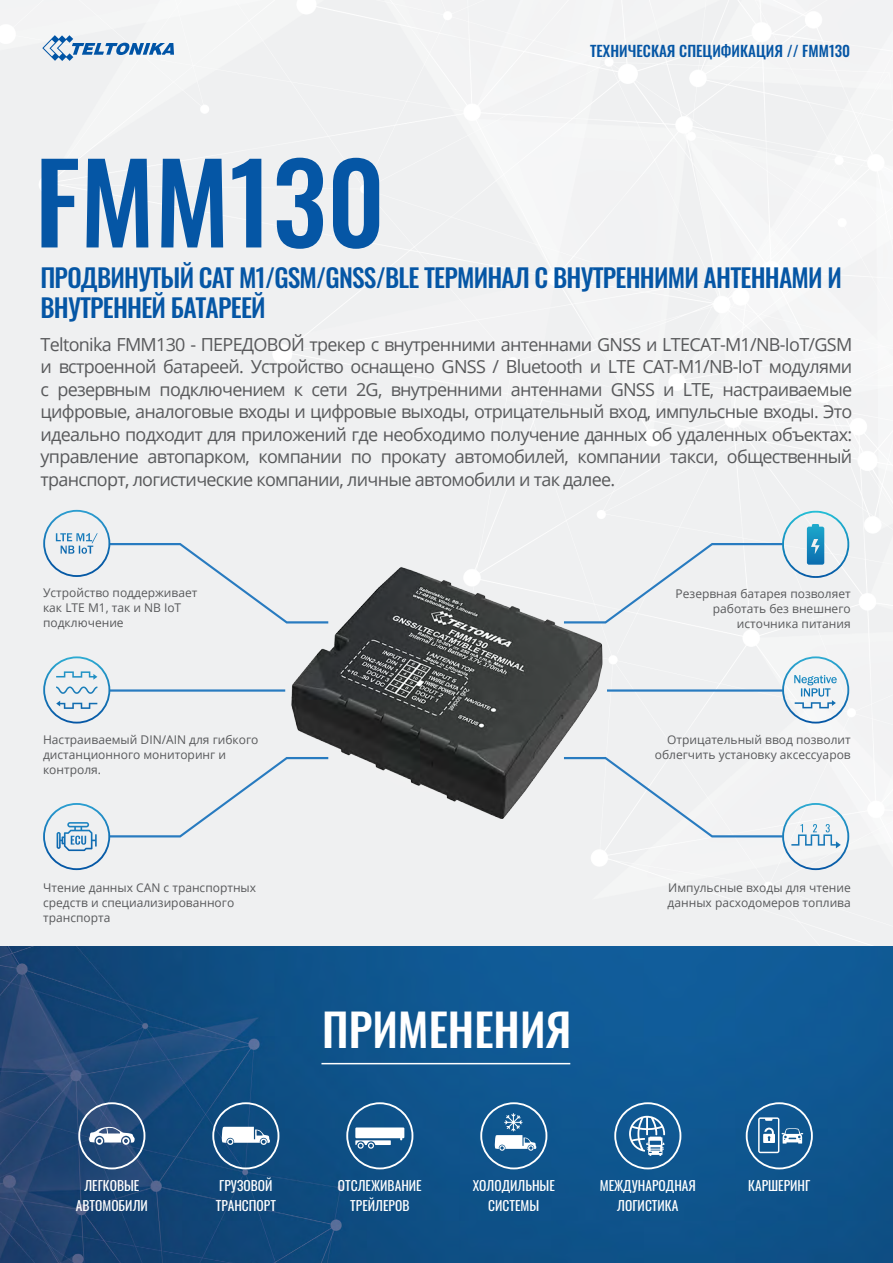
<style>
.page{position:relative;width:893px;height:1263px;background:#fff}
.page>*{position:absolute;margin:0;border:0;box-sizing:border-box;transform-origin:0 0}
.t1{font:500 109.5px "Oswald";color:#0556a5}
.t2{font:500 45px "Oswald";color:#fff}
.t3{font:500 25.5px/30.6px "Oswald";letter-spacing:-.03em;color:#0556a5}
.t4{font:18px/22.5px "Open Sans";letter-spacing:-.04em;color:#58595b;text-align:justify}
.t5{font:500 15px "Oswald";color:#0556a5}
.t6{font:13.5px/19.5px "Oswald";color:#fff;text-align:center}
.t7{font:12px/15px "Open Sans";color:#58595b}
</style>
<div class="page">
<img style="left:0;top:946px;width:893px;height:317px">
<div style="left:220px;top:489px;width:428px;height:428px;background:#eff0f1;border-radius:214px"></div>
<hr style="left:109px;top:689px;width:176px;height:3px;background:#287bc0">
<hr style="left:607px;top:689px;width:176px;height:3px;background:#287bc0">
<img style="left:253px;top:535px;width:393px;height:337px">
<div style="left:562px;top:756px;width:287px;height:114px;background:#f1f2f3"></div>
<div style="left:43px;top:510px;width:287px;height:115px;background:#eff0f1"></div>
<svg style="left:43px;top:656px;width:67px;height:67px"></svg>
<svg style="left:562px;top:511px;width:287px;height:114px"></svg>
<svg style="left:782px;top:656px;width:67px;height:67px"></svg>
<div style="left:43px;top:756px;width:287px;height:114px;background:#eff0f1"></div>
<svg style="left:42px;top:35px;width:132px;height:26px"></svg>
<svg style="left:78px;top:1102px;width:67px;height:67px;background:#49698f"></svg>
<svg style="left:212px;top:1102px;width:67px;height:67px"></svg>
<svg style="left:480px;top:1102px;width:67px;height:67px;background:#4078a5"></svg>
<svg style="left:346px;top:1102px;width:67px;height:67px"></svg>
<svg style="left:746px;top:1102px;width:67px;height:67px;background:#3c75a4"></svg>
<svg style="left:614px;top:1102px;width:67px;height:67px;background:#3f79a7"></svg>
<hr style="left:321px;top:1063px;width:249px;height:1px;background:#fff">
<h1 class="t1" style="left:35px;top:146px;width:352px">FMM130</h1>
<p class="t5" style="left:590px;top:43px;width:262px">ТЕХНИЧЕСКАЯ СПЕЦИФИКАЦИЯ // FMM130</p>
<h3 class="t3" style="left:40px;top:264px;width:803px">ПРОДВИНУТЫЙ CAT M1/GSM/GNSS/BLE ТЕРМИНАЛ С ВНУТРЕННИМИ АНТЕННАМИ И<br>ВНУТРЕННЕЙ БАТАРЕЕЙ</h3>
<p class="t4" style="left:41px;top:332px;width:813px">Teltonika FMM130 - ПЕРЕДОВОЙ трекер с внутренними антеннами GNSS и LTECAT-M1/NB-IoT/GSM и встроенной батареей. Устройство оснащено GNSS / Bluetooth и LTE CAT-M1/NB-IoT модулями с резервным подключением к сети 2G, внутренними антеннами GNSS и LTE, настраиваемые цифровые, аналоговые входы и цифровые выходы, отрицательный вход, импульсные входы. Это идеально подходит для приложений где необходимо получение данных об удаленных объектах: управление автопарком, компании по прокату автомобилей, компании такси, общественный транспорт, логистические компании, личные автомобили и так далее.</p>
<p class="t7" style="left:43px;top:585px;width:156px">Устройство поддерживает как LTE M1, так и NB IoT подключение</p>
<p class="t7" style="left:43px;top:732px;width:217px">Настраиваемый DIN/AIN для гибкого дистанционного мониторинг и контроля.</p>
<p class="t7" style="left:43px;top:880px;width:215px">Чтение данных CAN с транспортных средств и специализированного транспорта</p>
<h2 class="t2" style="left:322px;top:1006px;width:251px">ПРИМЕНЕНИЯ</h2>
<p class="t7" style="left:676px;top:586px;width:177px;text-align:right">Резервная батарея позволяет работать без внешнего источника питания</p>
<p class="t7" style="left:655px;top:732px;width:197px;text-align:right">Отрицательный ввод позволит облегчить установку аксессуаров</p>
<p class="t7" style="left:668px;top:880px;width:185px">Импульсные входы для чтение данных расходомеров топлива</p>
<p class="t6" style="left:76px;top:1175px;width:73px">ЛЕГКОВЫЕ<br>АВТОМОБИЛИ</p>
<p class="t6" style="left:216px;top:1175px;width:62px;text-align:left">ГРУЗОВОЙ<br>ТРАНСПОРТ</p>
<p class="t6" style="left:338px;top:1175px;width:85px">ОТСЛЕЖИВАНИЕ<br>ТРЕЙЛЕРОВ</p>
<p class="t6" style="left:473px;top:1175px;width:84px">ХОЛОДИЛЬНЫЕ<br>СИСТЕМЫ</p>
<p class="t6" style="left:600px;top:1175px;width:98px">МЕЖДУНАРОДНАЯ</p>
<p class="t6" style="left:748px;top:1175px;width:64px">КАРШЕРИНГ</p>
<p class="t6" style="left:617px;top:1194px;width:63px">ЛОГИСТИКА</p>
</div>
